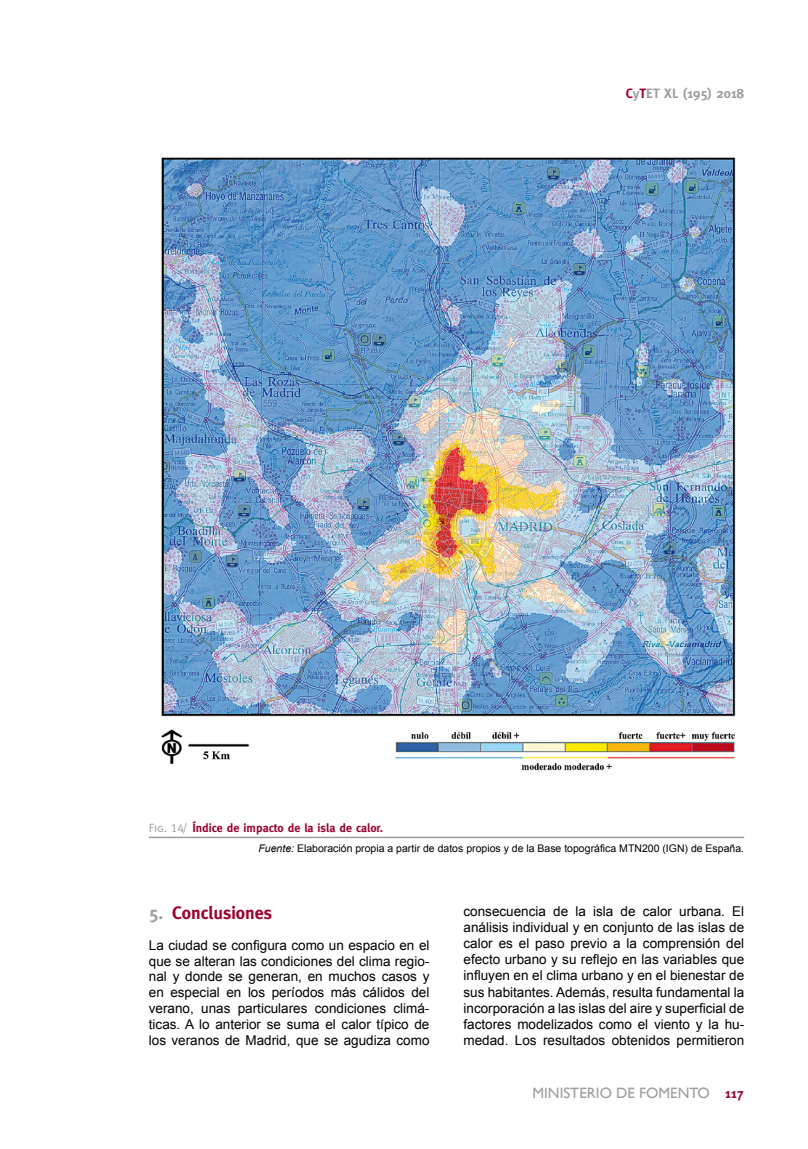
<style>
.page{position:relative;width:808px;height:1149px;background:#fff}
.page>*{position:absolute;margin:0;border:0;box-sizing:border-box;transform-origin:0 0}
.t1{font:700 18px "Meta";color:#99042f}
.t2{font:15px "Gill Sans";color:#9c9e9f}
.t3{font:13.5px/16px "Arial";color:#000;text-align:justify}
.t4{font:700 13.5px "Meta";color:#9c9e9f}
.t5{font:700 13.5px "Meta";color:#99042f}
.t6{font:700 12px "Meta";color:#99042f}
.t7{font:10.5px "Arial";color:#000}
.s1{color:#99042f}
.s2{font-family:"Meta Caps";font-weight:400;color:#9c9e9f}
.s3{font-style:italic}
.s4{color:#9c9e9f}
</style>
<div class="page">
<img style="left:161px;top:157px;width:575px;height:614px">
<hr style="left:149px;top:836px;width:595px;height:1px;background:#9c9e9f">
<p class="t4" style="left:626px;top:85px;width:120px"><span class="s1">C</span>y<span class="s1">T</span>ET XL (195) 2018</p>
<p class="t6" style="left:149px;top:821px;width:236px"><span class="s2">Fig. 14/</span> Índice de impacto de la isla de calor.</p>
<p class="t7" style="left:258px;top:841px;width:487px"><span class="s3">Fuente:</span> Elaboración propia a partir de datos propios y de la Base topográfica MTN200 (IGN) de España.</p>
<p class="t1" style="left:149px;top:902px;width:125px"><span class="s4">5.</span> Conclusiones</p>
<p class="t3" style="left:149px;top:937px;width:282px">La ciudad se configura como un espacio en el que se alteran las condiciones del clima regio&shy;nal y donde se generan, en muchos casos y en especial en los períodos más cálidos del verano, unas particulares condiciones climá&shy;ticas. A lo anterior se suma el calor típico de los veranos de Madrid, que se agudiza como</p>
<p class="t3" style="left:463px;top:903px;width:282px">consecuencia de la isla de calor urbana. El análisis individual y en conjunto de las islas de calor es el paso previo a la comprensión del efecto urbano y su reflejo en las variables que influyen en el clima urbano y en el bienestar de sus habitantes. Además, resulta fundamental la incorporación a las islas del aire y superficial de factores modelizados como el viento y la hu&shy;medad. Los resultados obtenidos permitieron</p>
<p class="t2" style="left:532px;top:1083px;width:124px">MINISTERIO DE FOMENTO</p>
<p class="t5" style="left:725px;top:1085px;width:21px">117</p>
</div>
